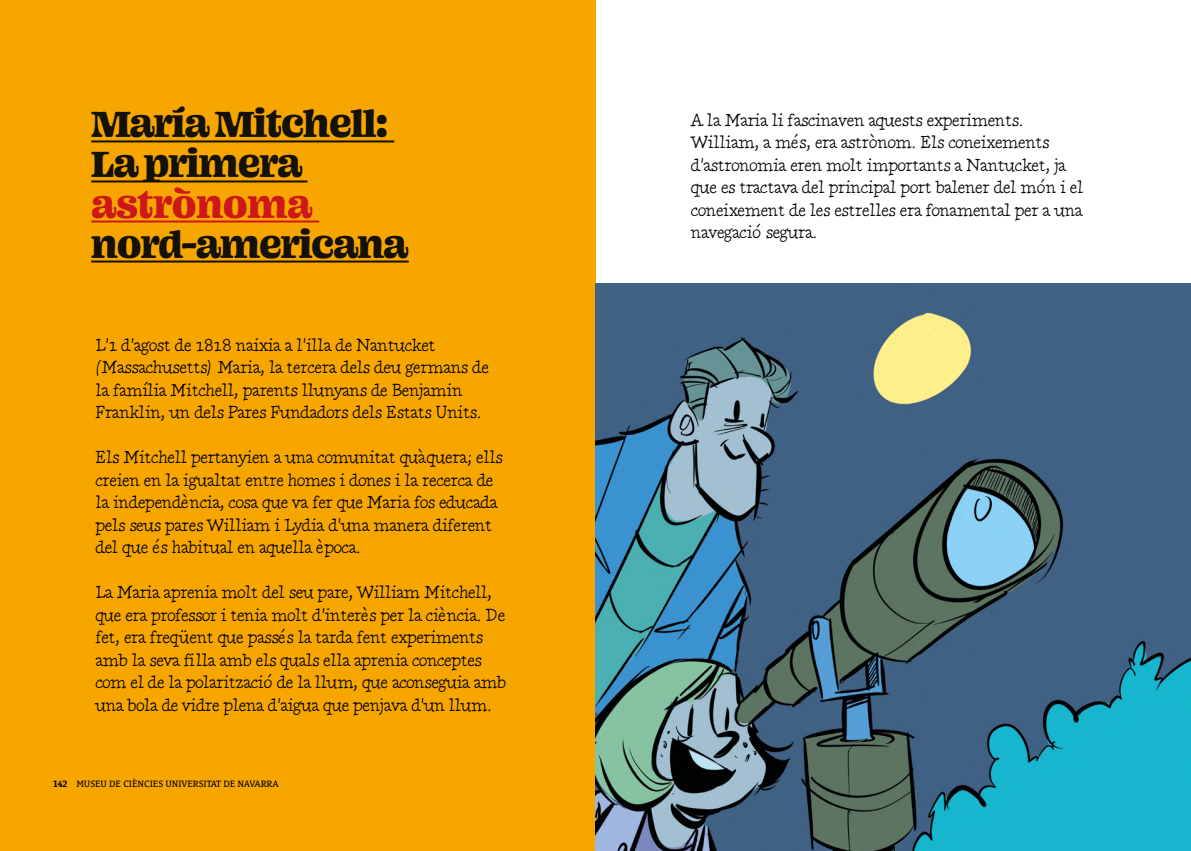
<style>
.page{position:relative;width:1191px;height:851px;background:#fff}
.page>*{position:absolute;margin:0;border:0;box-sizing:border-box;transform-origin:0 0}
.t1{font:40px/40px "Ohno Blazeface 12 Point";letter-spacing:-.03em;color:#131108}
.t2{font:40px "Ohno Blazeface 12 Point";letter-spacing:-.01em;color:#cd1719}
.t3{font:17.5px/22.5px "Manu Std Formal";letter-spacing:-.025em;color:#000}
.t4{font:9.38px "Le Monde Courrier Pro";letter-spacing:-.01em;color:#000}
.s1{font-weight:700}
</style>
<div class="page">
<div style="left:0;top:0;width:595px;height:850px;background:#f7a600"></div>
<hr style="left:91px;top:140px;width:303px;height:2px;background:#131108">
<hr style="left:91px;top:180px;width:216px;height:2px;background:#131108">
<hr style="left:91px;top:220px;width:228px;height:2px;background:#cd1719">
<hr style="left:91px;top:260px;width:318px;height:2px;background:#131108">
<img style="left:595px;top:283px;width:596px;height:567px">
<h1 class="t1" style="left:91px;top:103px;width:300px">María Mitchell:<br>La primera</h1>
<h1 class="t2" style="left:91px;top:178px;width:223px">astrònoma</h1>
<h1 class="t1" style="left:91px;top:223px;width:319px">nord-americana</h1>
<p class="t3" style="left:95px;top:332px;width:395px">L'1 d'agost de 1818 naixia a l'illa de Nantucket (Massachusetts) Maria, la tercera dels deu germans de la família Mitchell, parents llunyans de Benjamin Franklin, un dels Pares Fundadors dels Estats Units.</p>
<p class="t3" style="left:95px;top:445px;width:409px">Els Mitchell pertanyien a una comunitat quàquera; ells creien en la igualtat entre homes i dones i la recerca de la independència, cosa que va fer que Maria fos educada pels seus pares William i Lydia d'una manera diferent del que és habitual en aquella època.</p>
<p class="t3" style="left:95px;top:580px;width:412px">La Maria aprenia molt del seu pare, William Mitchell, que era professor i tenia molt d'interès per la ciència. De fet, era freqüent que passés la tarda fent experiments amb la seva filla amb els quals ella aprenia conceptes com el de la polarització de la llum, que aconseguia amb una bola de vidre plena d'aigua que penjava d'un llum.</p>
<p class="t4" style="left:53px;top:776px;width:227px"><span class="s1">142</span> MUSEU DE CIÈNCIES UNIVERSITAT DE NAVARRA</p>
<p class="t3" style="left:691px;top:107px;width:394px">A la Maria li fascinaven aquests experiments.<br>William, a més, era astrònom. Els coneixements d'astronomia eren molt importants a Nantucket, ja que es tractava del principal port balener del món i el coneixement de les estrelles era fonamental per a una navegació segura.</p>
</div>
